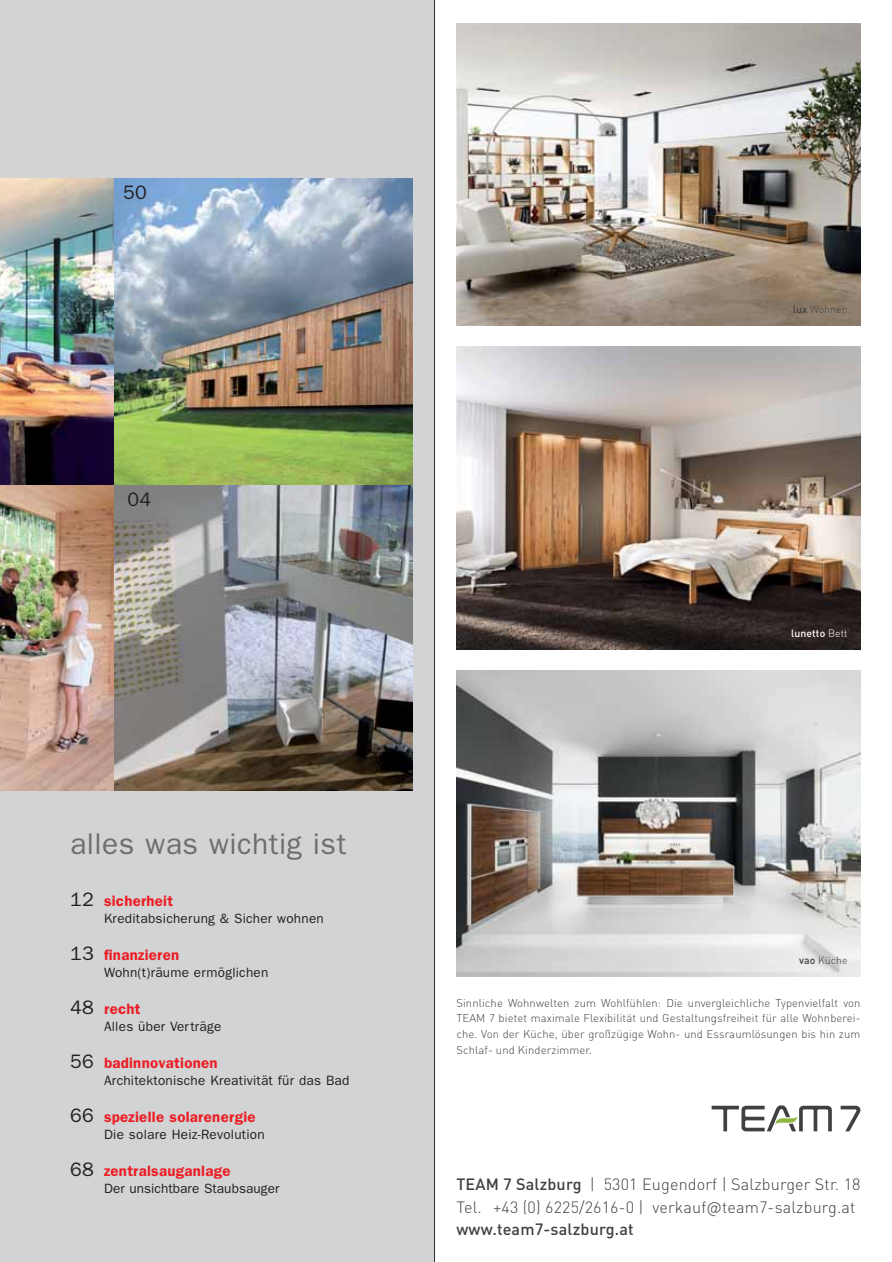
<style>
.page{position:relative;width:892px;height:1262px;background:#fff}
.page>*{position:absolute;margin:0;border:0;box-sizing:border-box;transform-origin:0 0}
.t1{font:30px "Franklin Gothic";letter-spacing:.02em;color:#6d6e70}
.t2{font:19.5px "Franklin Gothic";color:#231f20}
.t3{font:16.2px/22.5px "Team 7 DIN Pro Light+TKLQSG";letter-spacing:.01em;color:#404041}
.t4{font:16.2px "Team 7 DIN Pro Medium+EHTUVR";letter-spacing:.01em;color:#404041}
.t5{font:600 15px "Franklin Gothic";letter-spacing:.02em;color:#ed1c24}
.t6{font:13.5px "Franklin Gothic";letter-spacing:.02em;color:#231f20}
.t7{font:11.25px/15.8px "Team 7 DIN Pro Light+TKLQSG";letter-spacing:.01em;color:#404041;text-align:justify}
.t8{font:10.5px "Team 7 DIN Pro Light+TKLQSG";letter-spacing:.01em;color:#404041}
.t9{font:10.5px "Team 7 DIN Pro Medium+EHTUVR";letter-spacing:.01em;color:#fff}
.s1{font-family:"Team 7 DIN Pro Medium+EHTUVR"}
.s2{font-family:"Team 7 DIN Pro Light+TKLQSG"}
.s3{font-weight:400;font-size:19.5px;color:#231f20}
</style>
<div class="page">
<div style="left:0;top:0;width:434px;height:1262px;background:#d1d3d4"></div>
<img style="left:0;top:485px;width:115px;height:306px">
<img style="left:115px;top:485px;width:297px;height:306px">
<img style="left:0;top:178px;width:115px;height:307px">
<img style="left:115px;top:178px;width:297px;height:307px">
<hr style="left:434px;top:0;width:1px;height:1262px;background:#231f20">
<svg style="left:840px;top:1106px;width:20px;height:25px"></svg>
<svg style="left:711px;top:1105px;width:120px;height:26px"></svg>
<img style="left:456px;top:23px;width:404px;height:303px">
<img style="left:456px;top:347px;width:404px;height:302px">
<img style="left:456px;top:671px;width:404px;height:306px">
<h2 class="t2" style="left:123px;top:186px;width:25px">50</h2>
<h2 class="t2" style="left:127px;top:493px;width:25px">04</h2>
<p class="t8" style="left:792px;top:305px;width:57px"><span class="s1">lux</span> Wohnen</p>
<p class="t9" style="left:791px;top:627px;width:58px">lunetto <span class="s2">Bett</span></p>
<h1 class="t1" style="left:70px;top:833px;width:278px">alles was wichtig ist</h1>
<h3 class="t5" style="left:70px;top:896px;width:105px"><span class="s3">12</span> sicherheit</h3>
<p class="t6" style="left:104px;top:913px;width:221px">Kreditabsicherung &amp; Sicher wohnen</p>
<h3 class="t5" style="left:70px;top:950px;width:111px"><span class="s3">13</span> finanzieren</h3>
<p class="t6" style="left:104px;top:967px;width:166px">Wohn(t)räume ermöglichen</p>
<h3 class="t5" style="left:70px;top:1004px;width:72px"><span class="s3">48</span> recht</h3>
<p class="t6" style="left:104px;top:1021px;width:119px">Alles über Verträge</p>
<h3 class="t5" style="left:70px;top:1058px;width:149px"><span class="s3">56</span> badinnovationen</h3>
<p class="t6" style="left:104px;top:1075px;width:247px">Architektonische Kreativität für das Bad</p>
<h3 class="t5" style="left:70px;top:1112px;width:187px"><span class="s3">66</span> spezielle solarenergie</h3>
<p class="t6" style="left:104px;top:1129px;width:162px">Die solare Heiz-Revolution</p>
<h3 class="t5" style="left:70px;top:1166px;width:162px"><span class="s3">68</span> zentralsauganlage</h3>
<p class="t6" style="left:104px;top:1183px;width:177px">Der unsichtbare Staubsauger</p>
<h3 class="t3" style="left:456px;top:1175px;width:405px"><span class="s1">TEAM 7 Salzburg</span> | 5301 Eugendorf | Salzburger Str. 18<br>Tel. +43 (0) 6225/2616-0 | verkauf@team7-salzburg.at</h3>
<h3 class="t4" style="left:456px;top:1220px;width:179px">www.team7-salzburg.at</h3>
<p class="t8" style="left:799px;top:956px;width:50px"><span class="s1">vao</span> Küche</p>
<p class="t7" style="left:456px;top:996px;width:405px">Sinnliche Wohnwelten zum Wohlfühlen: Die unvergleichliche Typenvielfalt von TEAM 7 bietet maximale Flexibilität und Gestaltungsfreiheit für alle Wohnberei&shy;che. Von der Küche, über großzügige Wohn- und Essraumlösungen bis hin zum Schlaf- und Kinderzimmer.</p>
</div>
